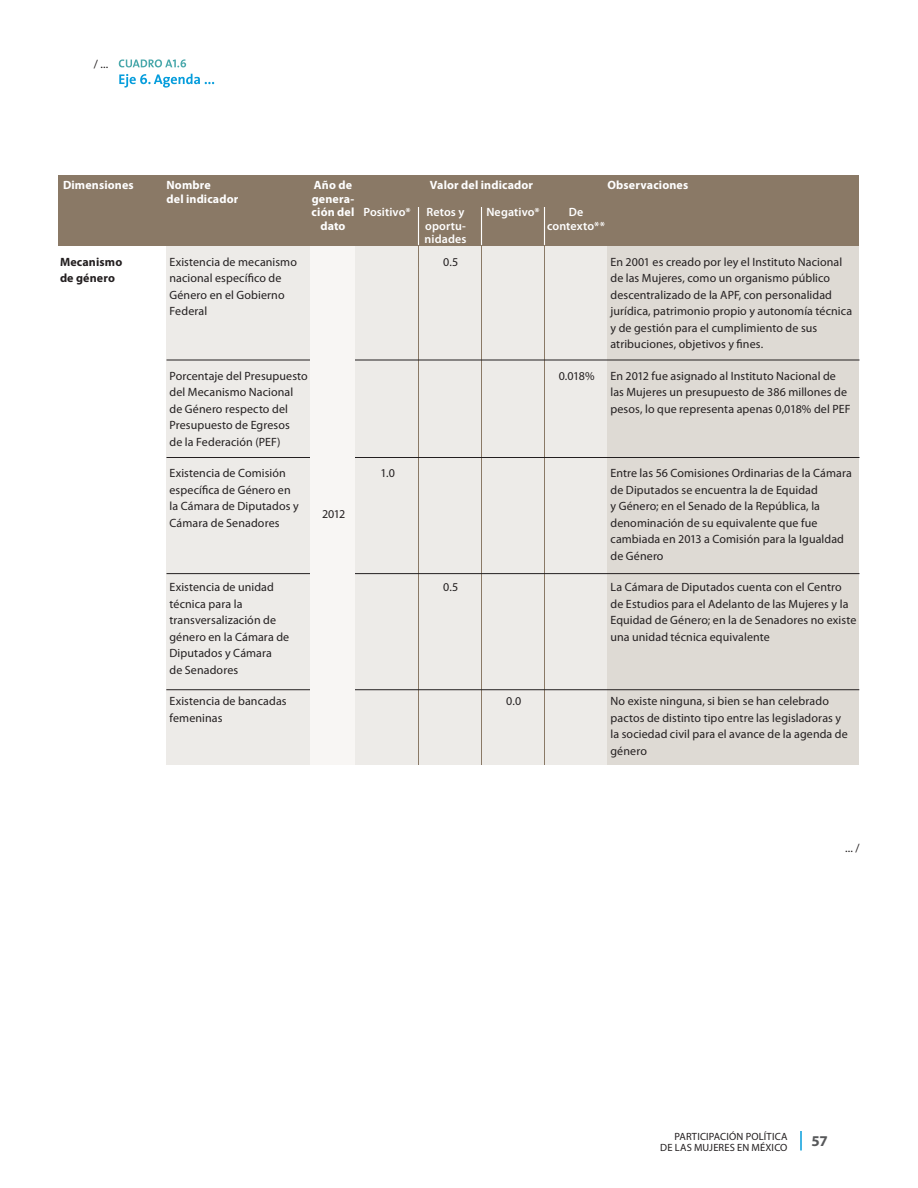
<style>
.page{position:relative;width:918px;height:1188px;background:#fff}
.page>*{position:absolute;margin:0;border:0;box-sizing:border-box;transform-origin:0 0}
.t1{font:700 15px "Myriad Pro";color:#57585a}
._03_Table_Text_SL_8{font:12px/16.5px "Myriad Pro";letter-spacing:.01em;color:#231f20}
._01_First_Header_SB{font:700 12px "Myriad Pro";letter-spacing:.01em;color:#fff}
._01_First_Header_SB-2{font:600 12px "Myriad Pro";letter-spacing:.01em;color:#fff}
._03_Table_Text_SL_8-2{font:700 12px "Myriad Pro";letter-spacing:.01em;color:#231f20}
.t2{font:10.5px/10.5px "Myriad Pro";letter-spacing:.015em;color:#231f20;text-align:right}
.s1{font-weight:700}
</style>
<div class="page">
<svg style="left:800px;top:1131px;width:2px;height:19px"></svg>
<div style="left:166px;top:247px;width:693px;height:518px;background:linear-gradient(to right,#f2f0ee,#ddd9d2)"></div>
<svg style="left:119px;top:74px;width:95px;height:14px"></svg>
<svg style="left:119px;top:59px;width:67px;height:8px"></svg>
<div style="left:58px;top:176px;width:802px;height:70px;background:#8a7966"></div>
<hr style="left:418px;top:244px;width:1px;height:521px;background:#8a7966">
<hr style="left:481px;top:244px;width:1px;height:521px;background:#8a7966">
<hr style="left:544px;top:244px;width:1px;height:521px;background:#8a7966">
<hr style="left:418px;top:207px;width:1px;height:38px;background:#fff">
<hr style="left:481px;top:207px;width:1px;height:38px;background:#fff">
<hr style="left:544px;top:207px;width:1px;height:38px;background:#fff">
<hr style="left:166px;top:457px;width:694px;height:1px;background:#231f20">
<hr style="left:166px;top:573px;width:694px;height:1px;background:#231f20">
<hr style="left:166px;top:360px;width:694px;height:1px;background:#231f20">
<hr style="left:166px;top:689px;width:693px;height:1px;background:#231f20">
<div style="left:310px;top:247px;width:46px;height:518px;background:#f8f6f4"></div>
<p class="_03_Table_Text_SL_8" style="left:94px;top:55px;width:16px">/ ...</p>
<p class="_01_First_Header_SB" style="left:63px;top:177px;width:72px">Dimensiones</p>
<p class="_01_First_Header_SB" style="left:166px;top:177px;width:46px">Nombre</p>
<p class="_01_First_Header_SB" style="left:314px;top:177px;width:40px">Año de</p>
<p class="_01_First_Header_SB" style="left:430px;top:177px;width:105px">Valor del indicador</p>
<p class="_01_First_Header_SB" style="left:608px;top:177px;width:82px">Observaciones</p>
<p class="_01_First_Header_SB" style="left:166px;top:191px;width:73px">del indicador</p>
<p class="_01_First_Header_SB" style="left:312px;top:191px;width:44px">genera-</p>
<p class="_01_First_Header_SB-2" style="left:312px;top:204px;width:100px"><span class="s1">ción del</span> Positivo*</p>
<p class="_01_First_Header_SB-2" style="left:427px;top:204px;width:39px">Retos y</p>
<p class="_01_First_Header_SB-2" style="left:486px;top:204px;width:55px">Negativo*</p>
<p class="_01_First_Header_SB-2" style="left:569px;top:204px;width:16px">De</p>
<p class="_01_First_Header_SB" style="left:320px;top:218px;width:27px">dato</p>
<p class="_01_First_Header_SB-2" style="left:425px;top:218px;width:42px">oportu-</p>
<p class="_01_First_Header_SB-2" style="left:547px;top:218px;width:59px">contexto**</p>
<p class="_01_First_Header_SB-2" style="left:425px;top:231px;width:43px">nidades</p>
<p class="_03_Table_Text_SL_8-2" style="left:60px;top:254px;width:64px">Mecanismo</p>
<p class="_03_Table_Text_SL_8-2" style="left:60px;top:270px;width:57px">de género</p>
<p class="_03_Table_Text_SL_8" style="left:170px;top:253px;width:129px">Existencia de mecanismo nacional específico de<br>Género en el Gobierno<br>Federal</p>
<p class="_03_Table_Text_SL_8" style="left:443px;top:253px;width:17px">0.5</p>
<p class="_03_Table_Text_SL_8" style="left:610px;top:253px;width:243px">En 2001 es creado por ley el Instituto Nacional de las Mujeres, como un organismo público descentralizado de la APF, con personalidad jurídica, patrimonio propio y autonomía técnica y de gestión para el cumplimiento de sus atribuciones, objetivos y fines.</p>
<p class="_03_Table_Text_SL_8" style="left:169px;top:367px;width:140px">Porcentaje del Presupuesto del Mecanismo Nacional de Género respecto del<br>Presupuesto de Egresos<br>de la Federación (PEF)</p>
<p class="_03_Table_Text_SL_8" style="left:559px;top:367px;width:37px">0.018%</p>
<p class="_03_Table_Text_SL_8" style="left:610px;top:367px;width:242px">En 2012 fue asignado al Instituto Nacional de las Mujeres un presupuesto de 386 millones de pesos, lo que representa apenas 0,018% del PEF</p>
<p class="_03_Table_Text_SL_8" style="left:169px;top:465px;width:131px">Existencia de Comisión específica de Género en la Cámara de Diputados y<br>Cámara de Senadores</p>
<p class="_03_Table_Text_SL_8" style="left:381px;top:465px;width:16px">1.0</p>
<p class="_03_Table_Text_SL_8" style="left:610px;top:465px;width:243px">Entre las 56 Comisiones Ordinarias de la Cámara de Diputados se encuentra la de Equidad<br>y Género; en el Senado de la República, la denominación de su equivalente que fue cambiada en 2013 a Comisión para la Igualdad de Género</p>
<p class="_03_Table_Text_SL_8" style="left:169px;top:579px;width:121px">Existencia de unidad técnica para la transversalización de género en la Cámara de<br>Diputados y Cámara</p>
<p class="_03_Table_Text_SL_8" style="left:169px;top:661px;width:70px">de Senadores</p>
<p class="_03_Table_Text_SL_8" style="left:322px;top:506px;width:25px">2012</p>
<p class="_03_Table_Text_SL_8" style="left:443px;top:579px;width:17px">0.5</p>
<p class="_03_Table_Text_SL_8" style="left:610px;top:579px;width:247px">La Cámara de Diputados cuenta con el Centro de Estudios para el Adelanto de las Mujeres y la Equidad de Género; en la de Senadores no existe una unidad técnica equivalente</p>
<p class="_03_Table_Text_SL_8" style="left:169px;top:693px;width:119px">Existencia de bancadas femeninas</p>
<p class="_03_Table_Text_SL_8" style="left:506px;top:693px;width:16px">0.0</p>
<p class="_03_Table_Text_SL_8" style="left:610px;top:693px;width:239px">No existe ninguna, si bien se han celebrado pactos de distinto tipo entre las legisladoras y la sociedad civil para el avance de la agenda de género</p>
<p class="_03_Table_Text_SL_8" style="left:845px;top:839px;width:16px">... /</p>
<p class="t2" style="left:660px;top:1131px;width:129px">PARTICIPACIÓN POLÍTICA<br>DE LAS MUJERES EN MÉXICO</p>
<p class="t1" style="left:812px;top:1132px;width:18px">57</p>
</div>
